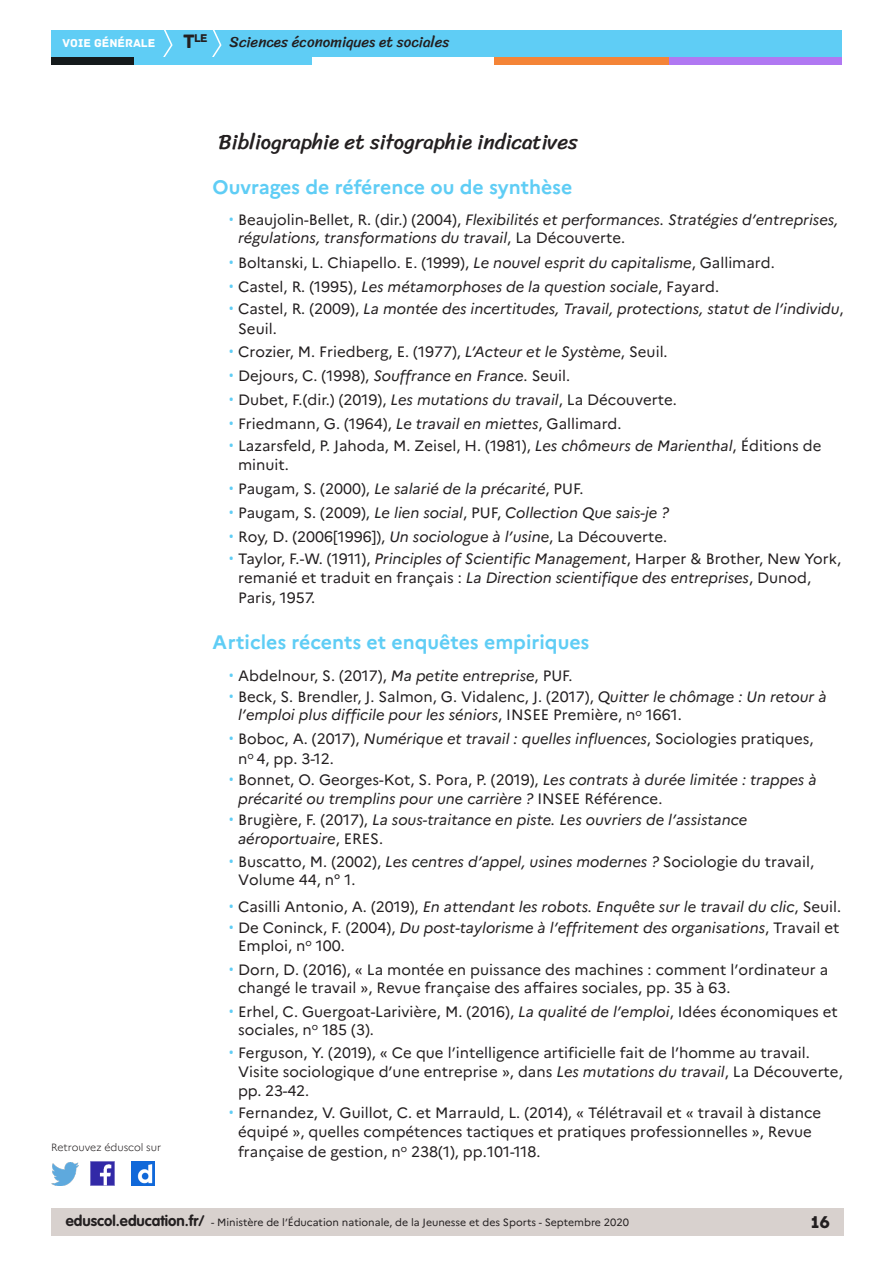
<style>
.page{position:relative;width:893px;height:1263px;background:#fff}
.page>*{position:absolute;margin:0;border:0;box-sizing:border-box;transform-origin:0 0}
._02_titre_1{font:21px "Sriracha";color:#231f20}
._03_titre_2{font:700 19.5px "Marianne";color:#5fcdf5}
.t1{font:18px "Archive";color:#231f20}
.t2{font:15px/19.5px "Marianne";color:#231f20}
.t3{font:italic 15px/18.3px "Marianne";color:#231f20}
.t4{font:15px "Sriracha";color:#231f20}
.t5{font:12px "Archive";color:#fff}
.t6{font:11.85px "Archive";color:#231f20}
.t7{font:10.5px "Marianne";color:#231f20}
.t8{font:300 10.5px "Marianne";color:#231f20}
.s1{font-size:20.4px}
.s2{font-family:"Roboto";font-style:normal;color:#5fcdf5}
.s3{font-style:normal}
.s4{font-family:"Roboto";color:#5fcdf5}
.s5{font-style:italic}
.s6{font-family:"VAG Rounded Std";font-weight:700;font-size:15px}
</style>
<div class="page">
<div style="left:51px;top:1209px;width:792px;height:27px;background:#d8d1ce"></div>
<div style="left:51px;top:30px;width:791px;height:27px;background:#5fcdf5"></div>
<svg style="left:163px;top:30px;width:10px;height:27px"></svg>
<svg style="left:212px;top:30px;width:10px;height:27px"></svg>
<div style="left:133px;top:57px;width:179px;height:8px;background:#5fcdf5"></div>
<div style="left:51px;top:57px;width:82px;height:8px;background:#141a1c"></div>
<div style="left:667px;top:57px;width:175px;height:8px;background:#b078f2"></div>
<div style="left:494px;top:57px;width:175px;height:8px;background:#f48437"></div>
<img style="left:91px;top:1162px;width:23px;height:23px">
<img style="left:51px;top:1163px;width:28px;height:22px">
<img style="left:132px;top:1162px;width:22px;height:23px">
<p class="t6" style="left:183px;top:31px;width:26px"><span class="s1">T</span>le</p>
<p class="t5" style="left:63px;top:36px;width:94px">VOIE GÉNÉRALE</p>
<p class="t4" style="left:230px;top:33px;width:221px">Sciences économiques et sociales</p>
<p class="t8" style="left:51px;top:1141px;width:112px">Retrouvez éduscol sur</p>
<p class="_02_titre_1" style="left:219px;top:129px;width:361px">Bibliographie et sitographie indicatives</p>
<p class="_03_titre_2" style="left:213px;top:175px;width:361px">Ouvrages de référence ou de synthèse</p>
<p class="t3" style="left:238px;top:211px;width:602px;text-indent:-9px"><span class="s2">•</span> <span class="s3">Beaujolin-Bellet, R. (dir.) (2004),</span> Flexibilités et performances. Stratégies d’entreprises, régulations, transformations du travail<span class="s3">, La Découverte.</span></p>
<p class="t2" style="left:229px;top:253px;width:547px"><span class="s4">•</span> Boltanski, L. Chiapello. E. (1999), <span class="s5">Le nouvel esprit du capitalisme</span>, Gallimard.</p>
<p class="t3" style="left:229px;top:277px;width:492px"><span class="s2">•</span> <span class="s3">Castel, R. (1995),</span> Les métamorphoses de la question sociale<span class="s3">, Fayard.</span></p>
<p class="t3" style="left:238px;top:299px;width:607px;line-height:19.5px;text-indent:-9px"><span class="s2">•</span> <span class="s3">Castel, R. (2009),</span> La montée des incertitudes, Travail, protections, statut de l’individu<span class="s3">,<br>Seuil.</span></p>
<p class="t2" style="left:229px;top:342px;width:440px"><span class="s4">•</span> Crozier, M. Friedberg, E. (1977), <span class="s5">L’Acteur et le Système</span>, Seuil.</p>
<p class="t2" style="left:229px;top:366px;width:343px"><span class="s4">•</span> Dejours, C. (1998), <span class="s5">Souffrance en France</span>. Seuil.</p>
<p class="t2" style="left:229px;top:390px;width:449px"><span class="s4">•</span> Dubet, F.(dir.) (2019), <span class="s5">Les mutations du travail</span>, La Découverte.</p>
<p class="t2" style="left:229px;top:413px;width:394px"><span class="s4">•</span> Friedmann, G. (1964), <span class="s5">Le travail en miettes</span>, Gallimard.</p>
<p class="t2" style="left:238px;top:436px;width:585px;text-indent:-9px"><span class="s4">•</span> Lazarsfeld, P. Jahoda, M. Zeisel, H. (1981), <span class="s5">Les chômeurs de Marienthal</span>, Éditions de minuit.</p>
<p class="t3" style="left:229px;top:480px;width:356px"><span class="s2">•</span> <span class="s3">Paugam, S. (2000),</span> Le salarié de la précarité<span class="s3">, PUF.</span></p>
<p class="t3" style="left:229px;top:503px;width:441px"><span class="s2">•</span> <span class="s3">Paugam, S. (2009),</span> Le lien social<span class="s3">, PUF,</span> Collection Que sais-je ?</p>
<p class="t2" style="left:229px;top:526px;width:440px"><span class="s4">•</span> Roy, D. (2006[1996]), <span class="s5">Un sociologue à l’usine</span>, La Découverte.</p>
<p class="t2" style="left:238px;top:549px;width:604px;text-indent:-9px"><span class="s4">•</span> Taylor, F.-W. (1911), <span class="s5">Principles of Scientific Management</span>, Harper &amp; Brother, New York, remanié et traduit en français : <span class="s5">La Direction scientifique des entreprises</span>, Dunod,<br>Paris, 1957.</p>
<p class="_03_titre_2" style="left:213px;top:630px;width:378px">Articles récents et enquêtes empiriques</p>
<p class="t2" style="left:229px;top:666px;width:345px"><span class="s4">•</span> Abdelnour, S. (2017), <span class="s5">Ma petite entreprise</span>, PUF.</p>
<p class="t2" style="left:238px;top:687px;width:590px;line-height:18.3px;text-indent:-9px"><span class="s4">•</span> Beck, S. Brendler, J. Salmon, G. Vidalenc, J. (2017), <span class="s5">Quitter le chômage : Un retour à l’emploi plus difficile pour les séniors</span>, INSEE Première, n<sup>o</sup> 1661.</p>
<p class="t2" style="left:238px;top:729px;width:577px;text-indent:-9px"><span class="s4">•</span> Boboc, A. (2017), <span class="s5">Numérique et travail : quelles influences</span>, Sociologies pratiques, n<sup>o</sup> 4, pp. 3-12.</p>
<p class="t3" style="left:238px;top:770px;width:580px;line-height:19.5px;text-indent:-9px"><span class="s2">•</span> <span class="s3">Bonnet, O. Georges-Kot, S. Pora, P. (2019),</span> Les contrats à durée limitée : trappes à précarité ou tremplins pour une carrière ? <span class="s3">INSEE Référence.</span></p>
<p class="t3" style="left:238px;top:811px;width:511px;text-indent:-9px"><span class="s2">•</span> <span class="s3">Brugière, F. (2017),</span> La sous-traitance en piste. Les ouvriers de l’assistance aéroportuaire<span class="s3">, ERES.</span></p>
<p class="t2" style="left:238px;top:852px;width:577px;line-height:18.3px;text-indent:-9px"><span class="s4">•</span> Buscatto, M. (2002), <span class="s5">Les centres d’appel, usines modernes ?</span> Sociologie du travail,<br>Volume 44, n° 1.</p>
<p class="t3" style="left:229px;top:897px;width:614px"><span class="s2">•</span> <span class="s3">Casilli Antonio, A. (2019),</span> En attendant les robots. Enquête sur le travail du clic<span class="s3">, Seuil.</span></p>
<p class="t3" style="left:238px;top:918px;width:603px;text-indent:-9px"><span class="s2">•</span> <span class="s3">De Coninck, F. (2004),</span> Du post-taylorisme à l’effritement des organisations<span class="s3">, Travail et<br>Emploi, n</span><sup>o</sup> <span class="s3">100.</span></p>
<p class="t2" style="left:238px;top:960px;width:592px;line-height:18.3px;text-indent:-9px"><span class="s4">•</span> Dorn, D. (2016), « La montée en puissance des machines : comment l’ordinateur a changé le travail », Revue française des affaires sociales, pp. 35 à 63.</p>
<p class="t2" style="left:238px;top:1002px;width:601px;line-height:18.3px;text-indent:-9px"><span class="s4">•</span> Erhel, C. Guergoat-Larivière, M. (2016), <span class="s5">La qualité de l’emploi</span>, Idées économiques et sociales, n<sup>o</sup> 185 (3).</p>
<p class="t2" style="left:238px;top:1043px;width:606px;text-indent:-9px"><span class="s4">•</span> Ferguson, Y. (2019), « Ce que l’intelligence artificielle fait de l’homme au travail.<br>Visite sociologique d’une entreprise », dans <span class="s5">Les mutations du travail</span>, La Découverte, pp. 23-42.</p>
<p class="t2" style="left:238px;top:1103px;width:585px;text-indent:-9px"><span class="s4">•</span> Fernandez, V. Guillot, C. et Marrauld, L. (2014), « Télétravail et « travail à distance équipé », quelles compétences tactiques et pratiques professionnelles », Revue française de gestion, n<sup>o</sup> 238(1), pp.101-118.</p>
<p class="t7" style="left:66px;top:1216px;width:565px"><span class="s6">eduscol.education.fr/</span> - Ministère de l’Éducation nationale, de la Jeunesse et des Sports - Septembre 2020</p>
<p class="t1" style="left:811px;top:1211px;width:21px">16</p>
</div>
